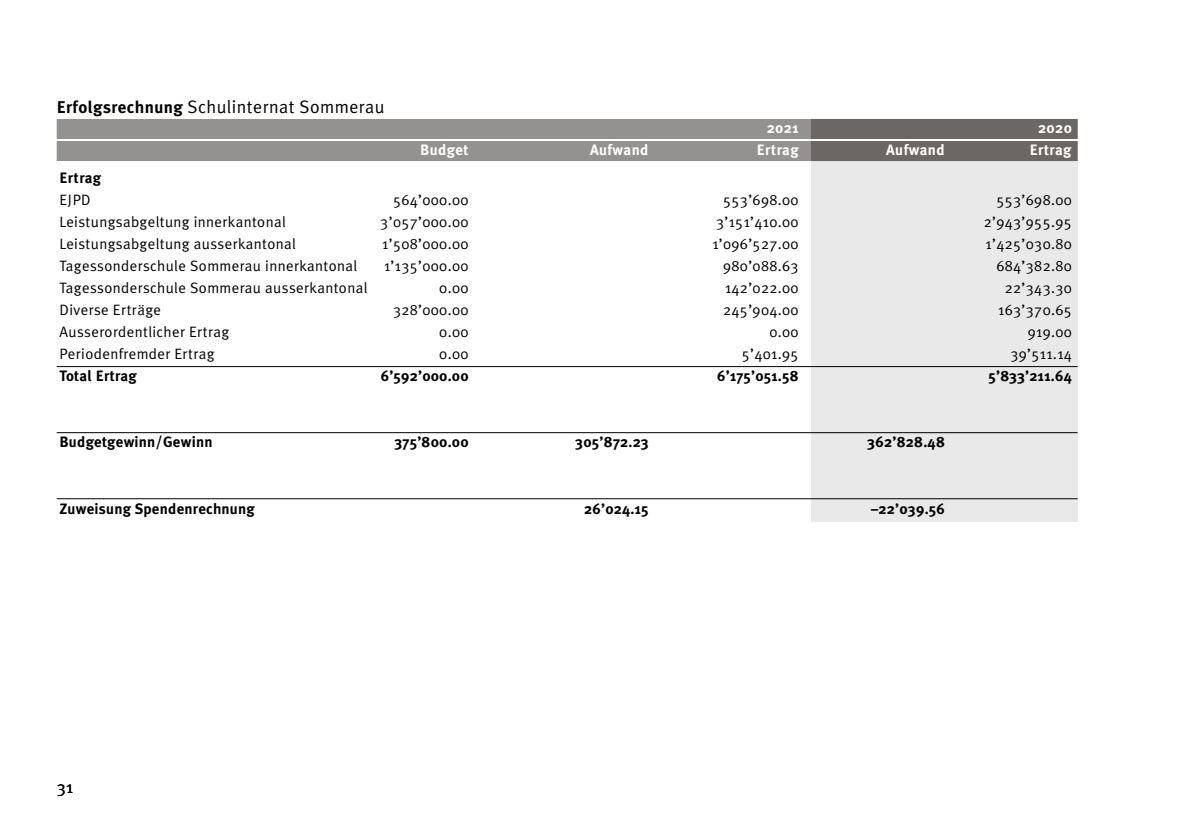
<style>
.page{position:relative;width:1191px;height:840px;background:#fff}
.page>*{position:absolute;margin:0;border:0;box-sizing:border-box;transform-origin:0 0}
.t1{font:18px "Meta Plus Normal";letter-spacing:.025em;color:#000}
.t2{font:17px "Meta Plus Normal";color:#000}
.t3{font:15px "Meta Plus Normal";letter-spacing:.025em;color:#000}
.t4{font:700 15px "Meta Plus";letter-spacing:.015em;color:#000}
.t5{font:700 15px "Meta Plus";letter-spacing:.025em;color:#fff}
.s1{font-family:"Meta Plus";font-weight:700;font-size:17px}
</style>
<div class="page">
<div style="left:57px;top:119px;width:1020px;height:20px;background:#949290"></div>
<div style="left:811px;top:119px;width:266px;height:20px;background:#6b6764"></div>
<div style="left:57px;top:141px;width:1020px;height:20px;background:#949290"></div>
<div style="left:811px;top:141px;width:266px;height:20px;background:#6b6764"></div>
<hr style="left:57px;top:366px;width:1020px;height:1px;background:#000">
<hr style="left:57px;top:432px;width:1020px;height:1px;background:#000">
<hr style="left:57px;top:498px;width:1020px;height:1px;background:#000">
<div style="left:811px;top:161px;width:266px;height:359px;background:#e9e9e9"></div>
<p class="t1" style="left:57px;top:96px;width:329px"><span class="s1">Erfolgsrechnung</span> Schulinternat Sommerau</p>
<p class="t5" style="left:767px;top:119px;width:33px">2021</p>
<p class="t5" style="left:1038px;top:119px;width:35px">2020</p>
<p class="t5" style="left:420px;top:141px;width:50px">Budget</p>
<p class="t5" style="left:590px;top:141px;width:60px">Aufwand</p>
<p class="t5" style="left:757px;top:141px;width:43px">Ertrag</p>
<p class="t5" style="left:886px;top:141px;width:60px">Aufwand</p>
<p class="t5" style="left:1029px;top:141px;width:43px">Ertrag</p>
<p class="t4" style="left:60px;top:169px;width:43px">Ertrag</p>
<p class="t3" style="left:60px;top:191px;width:33px">EJPD</p>
<p class="t3" style="left:393px;top:191px;width:77px">564’000.00</p>
<p class="t3" style="left:723px;top:191px;width:77px">553’698.00</p>
<p class="t3" style="left:996px;top:191px;width:77px">553’698.00</p>
<p class="t3" style="left:60px;top:213px;width:228px">Leistungsabgeltung innerkantonal</p>
<p class="t3" style="left:380px;top:213px;width:90px">3’057’000.00</p>
<p class="t3" style="left:716px;top:213px;width:84px">3’151’410.00</p>
<p class="t3" style="left:983px;top:213px;width:90px">2’943’955.95</p>
<p class="t3" style="left:60px;top:235px;width:238px">Leistungsabgeltung ausserkantonal</p>
<p class="t3" style="left:382px;top:235px;width:88px">1’508’000.00</p>
<p class="t3" style="left:712px;top:235px;width:88px">1’096’527.00</p>
<p class="t3" style="left:985px;top:235px;width:88px">1’425’030.80</p>
<p class="t3" style="left:60px;top:257px;width:299px">Tagessonderschule Sommerau innerkantonal</p>
<p class="t3" style="left:384px;top:257px;width:86px">1’135’000.00</p>
<p class="t3" style="left:723px;top:257px;width:77px">980’088.63</p>
<p class="t3" style="left:996px;top:257px;width:77px">684’382.80</p>
<p class="t3" style="left:60px;top:279px;width:309px">Tagessonderschule Sommerau ausserkantonal</p>
<p class="t3" style="left:439px;top:279px;width:31px">0.00</p>
<p class="t3" style="left:725px;top:279px;width:75px">142’022.00</p>
<p class="t3" style="left:1004px;top:279px;width:69px">22’343.30</p>
<p class="t3" style="left:60px;top:301px;width:103px">Diverse Erträge</p>
<p class="t3" style="left:393px;top:301px;width:77px">328’000.00</p>
<p class="t3" style="left:723px;top:301px;width:77px">245’904.00</p>
<p class="t3" style="left:998px;top:301px;width:75px">163’370.65</p>
<p class="t3" style="left:60px;top:323px;width:171px">Ausserordentlicher Ertrag</p>
<p class="t3" style="left:439px;top:323px;width:31px">0.00</p>
<p class="t3" style="left:769px;top:323px;width:31px">0.00</p>
<p class="t3" style="left:1027px;top:323px;width:46px">919.00</p>
<p class="t3" style="left:60px;top:345px;width:156px">Periodenfremder Ertrag</p>
<p class="t3" style="left:439px;top:345px;width:31px">0.00</p>
<p class="t3" style="left:742px;top:345px;width:58px">5’401.95</p>
<p class="t3" style="left:1010px;top:345px;width:63px">39’511.14</p>
<p class="t4" style="left:60px;top:367px;width:79px">Total Ertrag</p>
<p class="t4" style="left:381px;top:367px;width:89px">6’592’000.00</p>
<p class="t4" style="left:717px;top:367px;width:83px">6’175’051.58</p>
<p class="t4" style="left:988px;top:367px;width:85px">5’833’211.64</p>
<p class="t4" style="left:60px;top:433px;width:154px">Budgetgewinn/Gewinn</p>
<p class="t4" style="left:395px;top:433px;width:75px">375’800.00</p>
<p class="t4" style="left:575px;top:433px;width:75px">305’872.23</p>
<p class="t4" style="left:867px;top:433px;width:79px">362’828.48</p>
<p class="t4" style="left:60px;top:499px;width:197px">Zuweisung Spendenrechnung</p>
<p class="t4" style="left:584px;top:499px;width:66px">26’024.15</p>
<p class="t4" style="left:871px;top:499px;width:75px">–22’039.56</p>
<p class="t2" style="left:57px;top:777px;width:18px">31</p>
</div>
